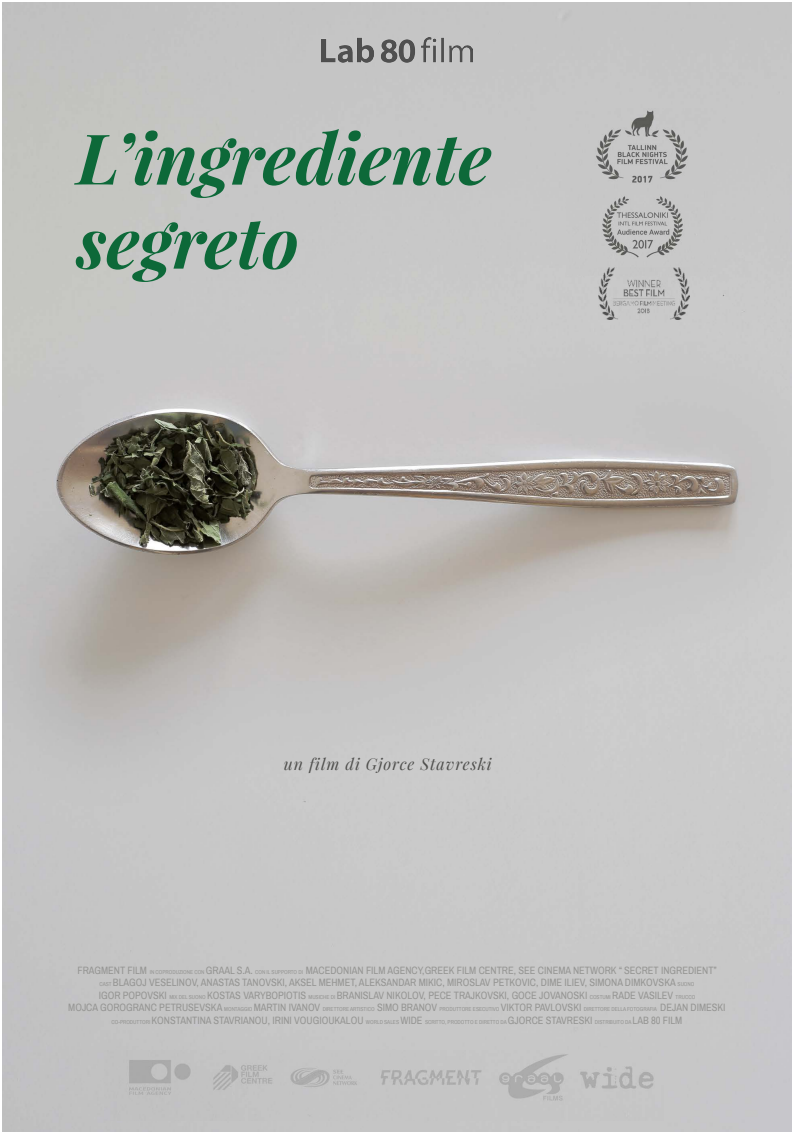
<style>
.page{position:relative;width:794px;height:1134px;background:#fff}
.page>*{position:absolute;margin:0;border:0;box-sizing:border-box;transform-origin:0 0}
.t1{font:italic 700 70px/84px "Playfair Display";color:#0d6939}
.t2{font:italic 16px "Playfair Display";letter-spacing:.06em;color:#4f4f4d}
.t3{font:10.4px/12.5px "Archivo Narrow";color:#959593;text-align:center}
.s1{font-size:5.6px}
</style>
<div class="page">
<img style="left:2px;top:2px;width:789px;height:1130px">
<img style="left:104px;top:1050px;width:559px;height:70px">
<img style="left:566px;top:109px;width:146px;height:167px">
<img style="left:599px;top:268px;width:91px;height:52px">
<img style="left:322px;top:37px;width:150px;height:32px">
<h1 class="t1" style="left:77px;top:114px;width:416px">L’ingrediente segreto</h1>
<h2 class="t2" style="left:284px;top:753px;width:209px">un film di Gjorce Stavreski</h2>
<p class="t3" style="left:68px;top:964px;width:659px">FRAGMENT FILM <span class="s1">IN COPRODUZIONE CON</span> GRAAL S.A. <span class="s1">CON IL SUPPORTO DI</span> MACEDONIAN FILM AGENCY,GREEK FILM CENTRE, SEE CINEMA NETWORK “ SECRET INGREDIENT”<br><span class="s1">CAST</span> BLAGOJ VESELINOV, ANASTAS TANOVSKI, AKSEL MEHMET, ALEKSANDAR MIKIC, MIROSLAV PETKOVIC, DIME ILIEV, SIMONA DIMKOVSKA <span class="s1">SUONO<br></span>IGOR POPOVSKI <span class="s1">MIX DEL SUONO</span> KOSTAS VARYBOPIOTIS <span class="s1">MUSICHE DI</span> BRANISLAV NIKOLOV, PECE TRAJKOVSKI, GOCE JOVANOSKI <span class="s1">COSTUMI</span> RADE VASILEV <span class="s1">TRUCCO<br></span>MOJCA GOROGRANC PETRUSEVSKA <span class="s1">MONTAGGIO</span> MARTIN IVANOV <span class="s1">DIRETTORE ARTISTICO</span> SIMO BRANOV <span class="s1">PRODUTTORE ESECUTIVO</span> VIKTOR PAVLOVSKI <span class="s1">DIRETTORE DELLA FOTOGRAFIA</span> DEJAN DIMESKI <span class="s1">CO-PRODUTTORI</span> KONSTANTINA STAVRIANOU, IRINI VOUGIOUKALOU <span class="s1">WORLD SALES</span> WIDE <span class="s1">SCRITTO, PRODOTTO E DIRETTO DA</span> GJORCE STAVRESKI <span class="s1">DISTRIBUITO DA</span> LAB 80 FILM</p>
</div>
